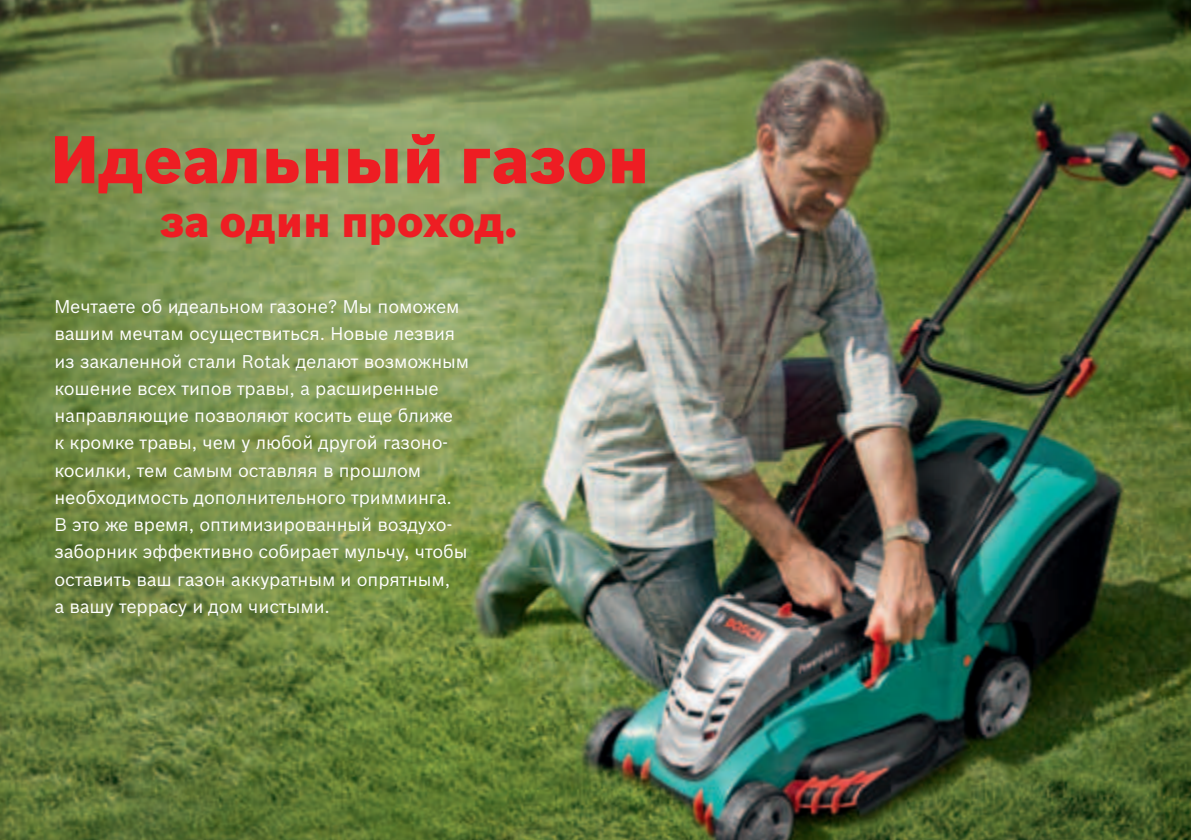
<style>
.page{position:relative;width:1191px;height:840px;background:#fff}
.page>*{position:absolute;margin:0;border:0;box-sizing:border-box;transform-origin:0 0}
.t1{font:900 65.8px "Bosch Sans";color:#ee1d23}
.t2{font:900 43.4px "Bosch Sans";color:#ee1d23}
.t3{font:18px/27.2px "Bosch Sans";letter-spacing:-.005em;color:#fff}
</style>
<div class="page">
<img style="left:0;top:0;width:1191px;height:839px">
<h1 class="t1" style="left:50px;top:109px;width:601px">Идеальный газон</h1>
<h2 class="t2" style="left:160px;top:187px;width:359px">за один проход.</h2>
<p class="t3" style="left:54px;top:292px;width:416px">Мечтаете об идеальном газоне? Мы поможем вашим мечтам осуществиться. Новые лезвия из закаленной стали Rotak делают возможным кошение всех типов травы, а расширенные направляющие позволяют косить еще ближе<br>к кромке травы, чем у любой другой газоно&shy;косилки, тем самым оставляя в прошлом необходимость дополнительного тримминга.<br>В это же время, оптимизированный воздухо&shy;заборник эффективно собирает мульчу, чтобы оставить ваш газон аккуратным и опрятным,<br>а вашу террасу и дом чистыми.</p>
</div>
